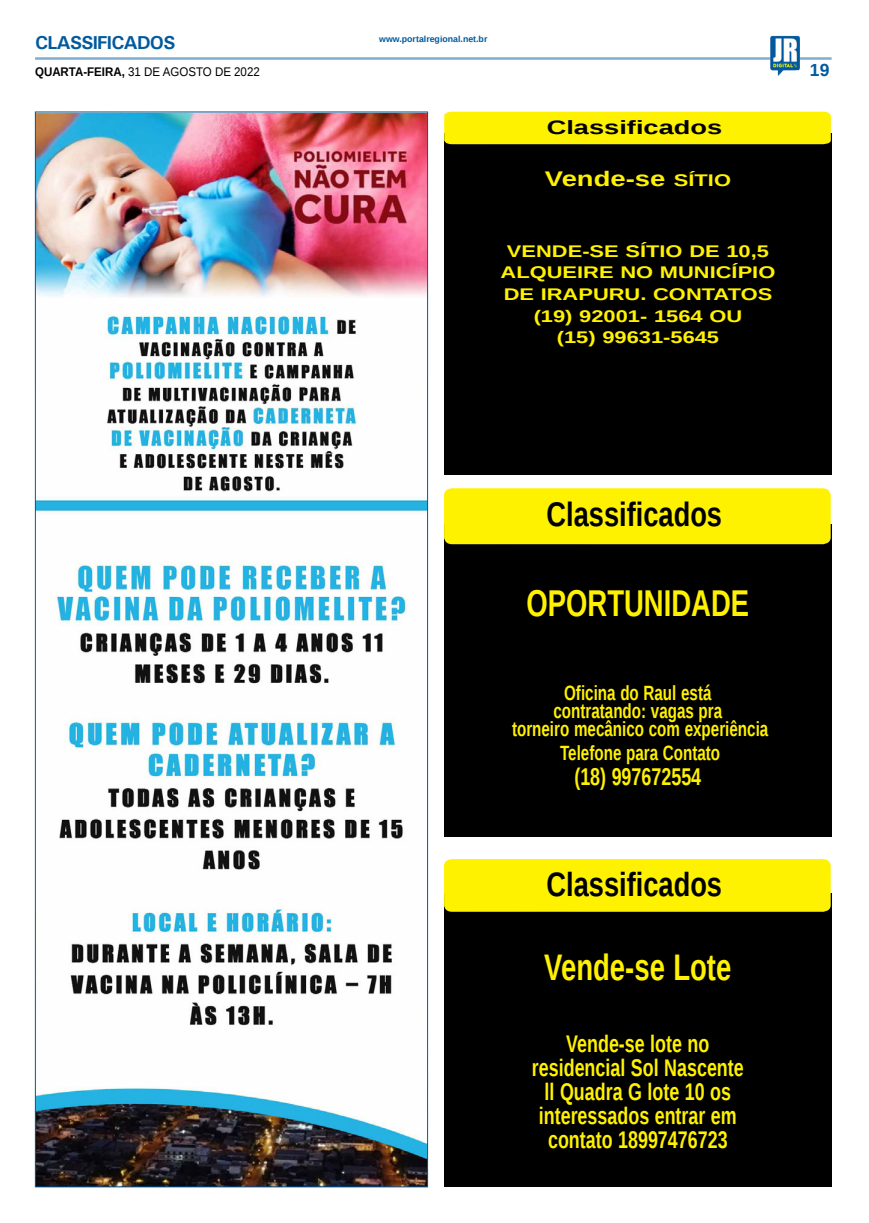
<style>
.page{position:relative;width:869px;height:1223px;background:#fff}
.page>*{position:absolute;margin:0;border:0;box-sizing:border-box;transform-origin:0 0}
.MATÉRIA{font:700 37.25px "Liberation Sans";color:#fff200;scale:.74 1}
.MATÉRIA-2{font:700 37px "Liberation Sans";color:#fff200;scale:.74 1}
.TÍTULO{font:700 34px "Liberation Sans";color:#000;scale:.8 1}
.TÍTULO-2{font:700 33.75px "Liberation Sans";color:#000;scale:.81 1}
.MATÉRIA-3{font:700 24.25px "Liberation Sans";color:#fff200;scale:.74 1}
.MATÉRIA-4{font:700 24.12px/24.1px "Liberation Sans";color:#fff200;text-align:center;scale:.74 1}
.MATÉRIA-5{font:700 21.12px "Liberation Sans";color:#fff200;scale:1.3 1}
.MATÉRIA-6{font:700 20.62px "Liberation Sans";color:#fff200;scale:.74 1}
.TÍTULO-3{font:700 19.38px "Liberation Sans";color:#000;scale:1.41 1}
.TITULO_PG{font:700 18.75px "Univers";letter-spacing:-.04em;color:#005a9e}
.TÍTULO-4{font:700 17.5px "Liberation Sans";color:#005a9e}
.MATÉRIA-7{font:700 16.88px/21.6px "Liberation Sans";color:#fff200;text-align:center;scale:1.3 1}
.DATA_PG{font:12.5px "Liberation Sans";color:#000;scale:.92 1}
.DATA_PG-2{font:700 8.75px "Liberation Sans";color:#005a9e}
.s1{font-weight:700}
.s2{font-size:16.88px}
</style>
<div class="page">
<hr style="left:35px;top:57px;width:796px;height:3px;background:#005a9e">
<img style="left:769px;top:36px;width:30px;height:40px">
<div style="left:444px;top:133px;width:387px;height:341px;background:#000"></div>
<div style="left:444px;top:112px;width:386px;height:32px;background:#fff200"></div>
<div style="left:444px;top:893px;width:387px;height:294px;background:#000"></div>
<div style="left:444px;top:859px;width:386px;height:52px;background:#fff200"></div>
<div style="left:444px;top:524px;width:387px;height:312px;background:#000"></div>
<div style="left:444px;top:488px;width:386px;height:56px;background:#fff200"></div>
<img style="left:37px;top:114px;width:388px;height:1071px">
<p class="TITULO_PG" style="left:35px;top:31px;width:142px">CLASSIFICADOS</p>
<p class="DATA_PG-2" style="left:379px;top:33px;width:110px">www.portalregional.net.br</p>
<p class="DATA_PG" style="left:35px;top:65px;width:246px"><span class="s1">QUARTA-FEIRA,</span> 31 DE AGOSTO DE 2022</p>
<p class="TÍTULO-4" style="left:809px;top:58px;width:21px">19</p>
<p class="TÍTULO-3" style="left:546px;top:113px;width:126px">Classificados</p>
<p class="MATÉRIA-5" style="left:544px;top:164px;width:145px">Vende-se <span class="s2">SÍTIO</span></p>
<p class="MATÉRIA-7" style="left:500px;top:240px;width:213px">VENDE-SE SÍTIO DE 10,5<br>ALQUEIRE NO MUNICÍPIO<br>DE IRAPURU. CONTATOS</p>
<p class="MATÉRIA-7" style="left:533px;top:305px;width:162px">(19) 92001- 1564 OU (15) 99631-5645</p>
<p class="TÍTULO" style="left:546px;top:491px;width:221px">Classificados</p>
<p class="MATÉRIA" style="left:526px;top:577px;width:302px">OPORTUNIDADE</p>
<p class="MATÉRIA-6" style="left:564px;top:678px;width:200px">Oficina do Raul está</p>
<p class="MATÉRIA-6" style="left:553px;top:696px;width:230px">contratando: vagas pra</p>
<p class="MATÉRIA-6" style="left:511px;top:714px;width:348px">torneiro mecânico com experiência</p>
<p class="MATÉRIA-6" style="left:560px;top:739px;width:218px">Telefone para Contato</p>
<p class="MATÉRIA-3" style="left:574px;top:759px;width:173px">(18) 997672554</p>
<p class="TÍTULO-2" style="left:546px;top:861px;width:218px">Classificados</p>
<p class="MATÉRIA-2" style="left:544px;top:941px;width:254px">Vende-se Lote</p>
<p class="MATÉRIA-4" style="left:566px;top:1030px;width:195px">Vende-se lote no</p>
<p class="MATÉRIA-4" style="left:531px;top:1054px;width:288px">residencial Sol Nascente ll Quadra G lote 10 os</p>
<p class="MATÉRIA-4" style="left:538px;top:1103px;width:269px">interessados entrar em contato 18997476723</p>
</div>
